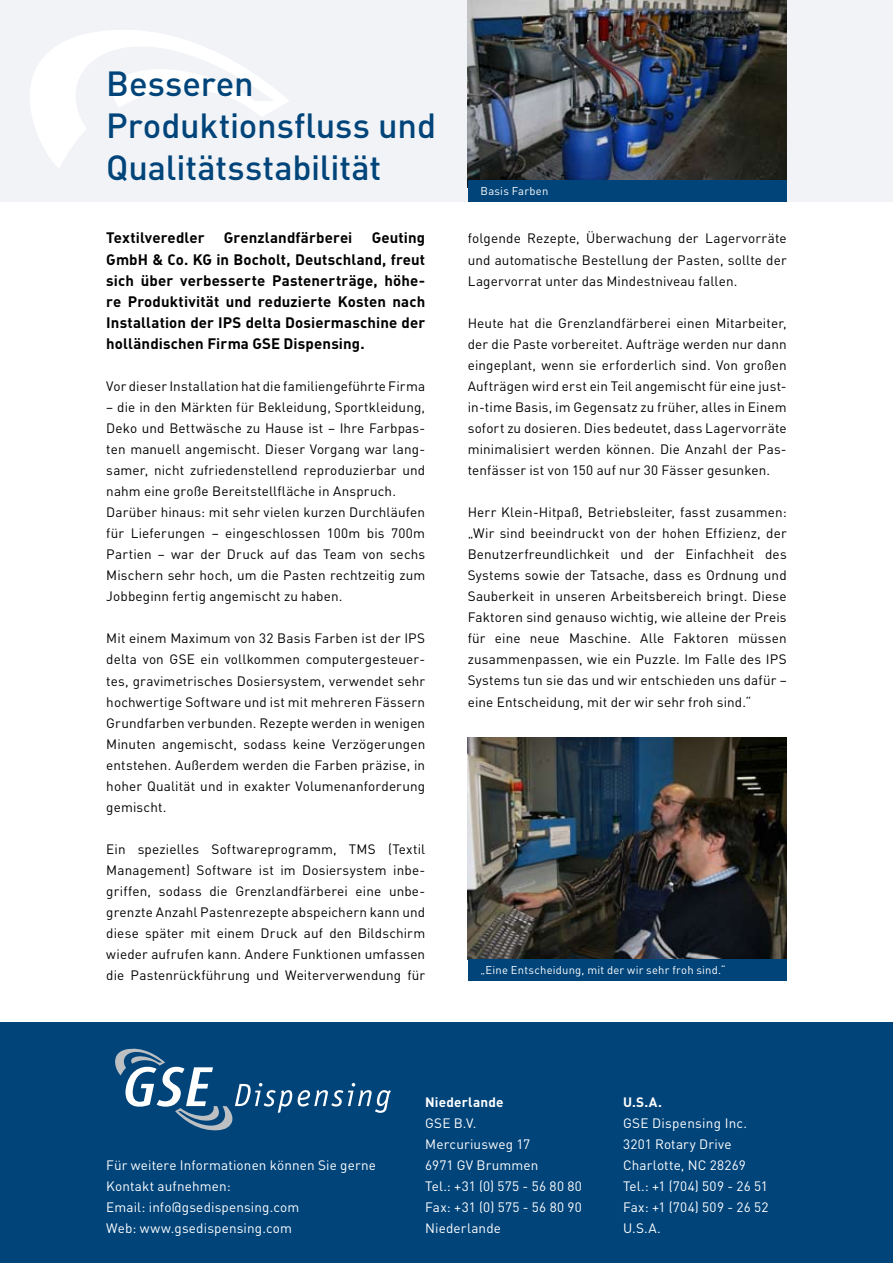
<style>
.page{position:relative;width:893px;height:1263px;background:#fff}
.page>*{position:absolute;margin:0;border:0;box-sizing:border-box;transform-origin:0 0}
.t1{font:500 34.5px/42.2px "DIN";letter-spacing:-.005em;color:#00447a}
.t2{font:700 15px/21px "DIN";letter-spacing:.01em;color:#000;text-align:justify}
.t3{font:13.5px/21px "DIN";letter-spacing:.01em;color:#000;text-align:justify}
.t4{font:13.5px/21px "DIN";letter-spacing:.01em;color:#fff}
.t5{font:700 13.5px "DIN";letter-spacing:.01em;color:#fff}
.t6{font:11.25px "DIN";letter-spacing:.02em;color:#fff}
</style>
<div class="page">
<div style="left:0;top:0;width:893px;height:201px;background:#f1f3f7"></div>
<svg style="left:30px;top:30px;width:259px;height:138px"></svg>
<div style="left:0;top:1022px;width:893px;height:241px;background:#00447a"></div>
<svg style="left:298px;top:1083px;width:93px;height:30px"></svg>
<svg style="left:115px;top:1049px;width:177px;height:81px"></svg>
<img style="left:468px;top:738px;width:319px;height:221px">
<img style="left:468px;top:0;width:319px;height:180px">
<div style="left:468px;top:959px;width:319px;height:21px;background:#00447a"></div>
<div style="left:468px;top:180px;width:319px;height:21px;background:#00447a"></div>
<h1 class="t1" style="left:106px;top:61px;width:331px">Besseren<br>Produktionsfluss und<br>Qualitätsstabilität</h1>
<p class="t2" style="left:106px;top:227px;width:100px">Textilveredler</p>
<p class="t2" style="left:224px;top:227px;width:130px">Grenzlandfärberei</p>
<p class="t2" style="left:106px;top:227px;width:320px;text-indent:265px">Geuting GmbH &amp; Co. KG in Bocholt, Deutschland, freut sich über verbesserte Pastenerträge, höhe&shy;re Produktivität und reduzierte Kosten nach Installation der IPS delta Dosiermaschine der holländischen Firma GSE Dispensing.</p>
<p class="t3" style="left:106px;top:375px;width:320px">Vor dieser Installation hat die familiengeführte Firma</p>
<p class="t3" style="left:106px;top:396px;width:320px;text-align:left">– die in den Märkten für Bekleidung, Sportkleidung, Deko und Bettwäsche zu Hause ist – Ihre Farbpas&shy;ten manuell angemischt. Dieser Vorgang war lang&shy;samer, nicht zufriedenstellend reproduzierbar und nahm eine große Bereitstellfläche in Anspruch.<br>Darüber hinaus: mit sehr vielen kurzen Durchläufen für Lieferungen – eingeschlossen 100m bis 700m Partien – war der Druck auf das Team von sechs Mischern sehr hoch, um die Pasten rechtzeitig zum Jobbeginn fertig angemischt zu haben.</p>
<p class="t3" style="left:106px;top:628px;width:320px">Mit einem Maximum von 32 Basis Farben ist der IPS delta von GSE ein vollkommen computergesteuer&shy;tes, gravimetrisches Dosiersystem, verwendet sehr hochwertige Software und ist mit mehreren Fässern Grundfarben verbunden. Rezepte werden in wenigen Minuten angemischt, sodass keine Verzögerungen entstehen. Außerdem werden die Farben präzise, in hoher Qualität und in exakter Volumenanforderung gemischt.</p>
<p class="t3" style="left:106px;top:838px;width:320px">Ein spezielles Softwareprogramm, TMS (Textil Management) Software ist im Dosiersystem inbe&shy;griffen, sodass die Grenzlandfärberei eine unbe&shy;grenzte Anzahl Pastenrezepte abspeichern kann und diese später mit einem Druck auf den Bildschirm wieder aufrufen kann. Andere Funktionen umfassen die Pastenrückführung und Weiterverwendung für</p>
<p class="t6" style="left:480px;top:184px;width:69px">Basis Farben</p>
<p class="t3" style="left:468px;top:228px;width:320px">folgende Rezepte, Überwachung der Lagervorräte und automatische Bestellung der Pasten, sollte der Lagervorrat unter das Mindestniveau fallen.</p>
<p class="t3" style="left:468px;top:312px;width:320px">Heute hat die Grenzlandfärberei einen Mitarbeiter, der die Paste vorbereitet. Aufträge werden nur dann eingeplant, wenn sie erforderlich sind. Von großen Aufträgen wird erst ein Teil angemischt für eine just&shy;in-time Basis, im Gegensatz zu früher, alles in Einem sofort zu dosieren. Dies bedeutet, dass Lagervorräte minimalisiert werden können. Die Anzahl der Pas&shy;tenfässer ist von 150 auf nur 30 Fässer gesunken.</p>
<p class="t3" style="left:468px;top:501px;width:320px">Herr Klein-Hitpaß, Betriebsleiter, fasst zusammen: „Wir sind beeindruckt von der hohen Effizienz, der Benutzerfreundlichkeit und der Einfachheit des Systems sowie der Tatsache, dass es Ordnung und Sauberkeit in unseren Arbeitsbereich bringt. Diese Faktoren sind genauso wichtig, wie alleine der Preis für eine neue Maschine. Alle Faktoren müssen zusammenpassen, wie ein Puzzle. Im Falle des IPS Systems tun sie das und wir entschieden uns dafür – eine Entscheidung, mit der wir sehr froh sind.“</p>
<p class="t6" style="left:480px;top:963px;width:247px">„Eine Entscheidung, mit der wir sehr froh sind.“</p>
<p class="t4" style="left:106px;top:1154px;width:271px">Für weitere Informationen können Sie gerne<br>Kontakt aufnehmen:<br>Email: info@gsedispensing.com<br>Web: www.gsedispensing.com</p>
<p class="t5" style="left:425px;top:1093px;width:80px">Niederlande</p>
<p class="t4" style="left:425px;top:1112px;width:158px">GSE B.V.<br>Mercuriusweg 17<br>6971 GV Brummen<br>Tel.: +31 (0) 575 - 56 80 80<br>Fax: +31 (0) 575 - 56 80 90<br>Niederlande</p>
<p class="t5" style="left:623px;top:1093px;width:40px">U.S.A.</p>
<p class="t4" style="left:623px;top:1112px;width:147px">GSE Dispensing Inc.<br>3201 Rotary Drive<br>Charlotte, NC 28269<br>Tel.: +1 (704) 509 - 26 51<br>Fax: +1 (704) 509 - 26 52<br>U.S.A.</p>
</div>
